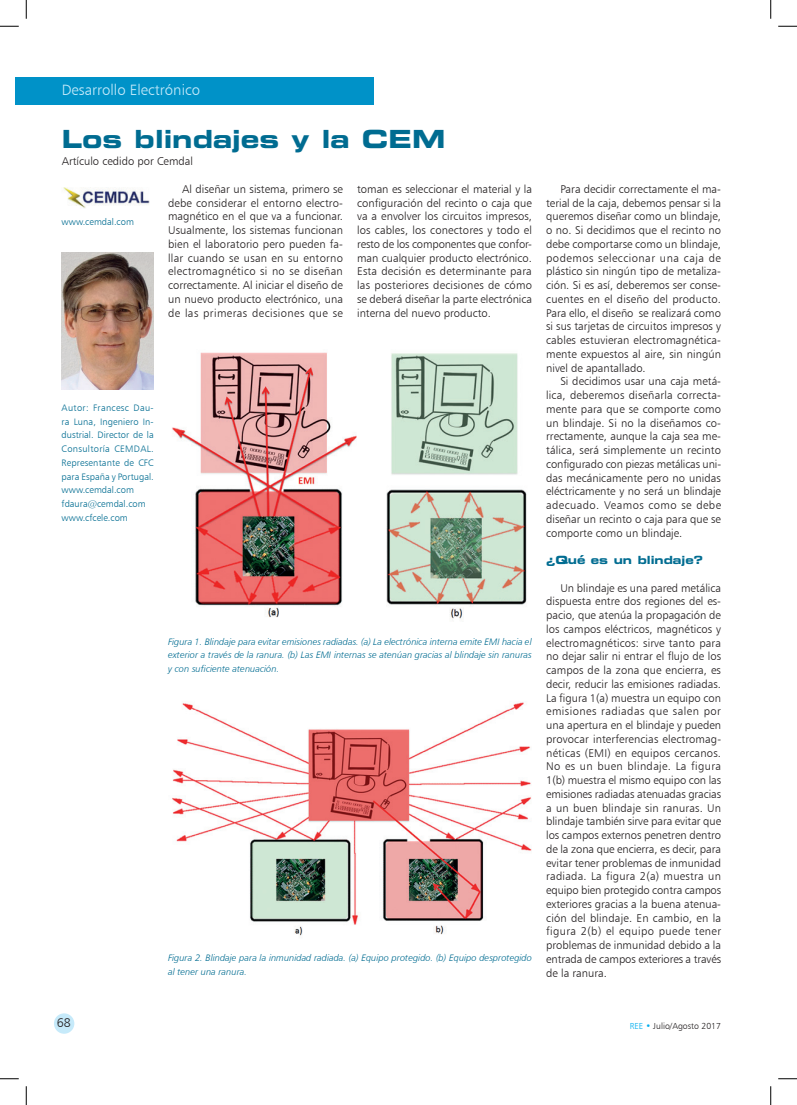
<style>
.page{position:relative;width:797px;height:1105px;background:#fff}
.page>*{position:absolute;margin:0;border:0;box-sizing:border-box;transform-origin:0 0}
.t1{font:25px "Eurostile Bold Extended Two";color:#006c91}
.t2{font:15px "Humanist 777 BT Light B";color:#c6eafa}
.t3{font:12.5px "Humanist 777 BT Light B";color:#231f20}
.t4{font:11.25px/13.8px "Humanist 777 BT Light B";color:#231f20;text-align:justify}
.t5{font:11.25px "Eurostile Bold Extended Two";color:#006c91}
.t6{font:9.38px/13.8px "Humanist 777 BT Light Italic B";color:#006c91;text-align:justify}
.t7{font:9.38px/13.8px "Humanist 777 BT Light B";color:#006c91}
.t8{font:8.75px "Humanist 777 BT Light B";color:#231f20}
.s1{color:#00aeef}
</style>
<div class="page">
<div style="left:54px;top:1013px;width:20px;height:21px;background:#c6eafa;border-radius:50%"></div>
<div style="left:16px;top:77px;width:358px;height:28px;background:#0092c8"></div>
<img style="left:63px;top:187px;width:87px;height:21px">
<img style="left:62px;top:252px;width:91px;height:137px">
<img style="left:172px;top:352px;width:355px;height:268px">
<img style="left:172px;top:702px;width:360px;height:234px">
<svg style="left:0;top:25px;width:19px;height:2px"></svg>
<svg style="left:778px;top:25px;width:19px;height:2px"></svg>
<svg style="left:0;top:1078px;width:19px;height:1px"></svg>
<svg style="left:778px;top:1078px;width:19px;height:1px"></svg>
<svg style="left:25px;top:0;width:2px;height:19px"></svg>
<svg style="left:25px;top:1086px;width:2px;height:19px"></svg>
<svg style="left:770px;top:0;width:1px;height:19px"></svg>
<svg style="left:770px;top:1086px;width:1px;height:19px"></svg>
<h2 class="t2" style="left:62px;top:81px;width:140px">Desarrollo Electrónico</h2>
<h1 class="t1" style="left:62px;top:122px;width:385px">Los blindajes y la CEM</h1>
<p class="t4" style="left:62px;top:155px;width:133px">Artículo cedido por Cemdal</p>
<p class="t4" style="left:168px;top:182px;width:176px;text-indent:14px">Al diseñar un sistema, primero se debe considerar el entorno electro&shy;magnético en el que va a funcionar.<br>Usualmente, los sistemas funcionan bien el laboratorio pero pueden fa&shy;llar cuando se usan en su entorno electromagnético si no se diseñan correctamente. Al iniciar el diseño de un nuevo producto electrónico, una de las primeras decisiones que se</p>
<p class="t4" style="left:357px;top:182px;width:176px">toman es seleccionar el material y la configuración del recinto o caja que va a envolver los circuitos impresos, los cables, los conectores y todo el resto de los componentes que confor&shy;man cualquier producto electrónico.<br>Esta decisión es determinante para las posteriores decisiones de cómo se deberá diseñar la parte electrónica interna del nuevo producto.</p>
<p class="t4" style="left:546px;top:182px;width:176px;text-indent:14px">Para decidir correctamente el ma&shy;terial de la caja, debemos pensar si la queremos diseñar como un blindaje, o no. Si decidimos que el recinto no debe comportarse como un blindaje, podemos seleccionar una caja de plástico sin ningún tipo de metaliza&shy;ción. Si es así, deberemos ser conse&shy;cuentes en el diseño del producto.<br>Para ello, el diseño se realizará como si sus tarjetas de circuitos impresos y cables estuvieran electromagnética&shy;mente expuestos al aire, sin ningún nivel de apantallado.</p>
<p class="t4" style="left:546px;top:374px;width:176px;text-indent:14px">Si decidimos usar una caja metá&shy;lica, deberemos diseñarla correcta&shy;mente para que se comporte como un blindaje. Si no la diseñamos co&shy;rrectamente, aunque la caja sea me&shy;tálica, será simplemente un recinto configurado con piezas metálicas uni&shy;das mecánicamente pero no unidas eléctricamente y no será un blindaje adecuado. Veamos como se debe diseñar un recinto o caja para que se comporte como un blindaje.</p>
<p class="t5" style="left:546px;top:552px;width:158px">¿Qué es un blindaje?</p>
<p class="t4" style="left:546px;top:581px;width:176px;text-indent:14px">Un blindaje es una pared metálica dispuesta entre dos regiones del es&shy;pacio, que atenúa la propagación de los campos eléctricos, magnéticos y electromagnéticos: sirve tanto para no dejar salir ni entrar el flujo de los campos de la zona que encierra, es decir, reducir las emisiones radiadas.<br>La figura 1(a) muestra un equipo con emisiones radiadas que salen por una apertura en el blindaje y pueden provocar interferencias electromag&shy;néticas (EMI) en equipos cercanos.<br>No es un buen blindaje. La figura 1(b) muestra el mismo equipo con las emisiones radiadas atenuadas gracias a un buen blindaje sin ranuras. Un blindaje también sirve para evitar que los campos externos penetren dentro de la zona que encierra, es decir, para evitar tener problemas de inmunidad radiada. La figura 2(a) muestra un equipo bien protegido contra campos exteriores gracias a la buena atenua&shy;ción del blindaje. En cambio, en la figura 2(b) el equipo puede tener problemas de inmunidad debido a la entrada de campos exteriores a través de la ranura.</p>
<p class="t7" style="left:62px;top:215px;width:74px">www.cemdal.com</p>
<p class="t7" style="left:62px;top:401px;width:94px">Autor: Francesc Dau&shy;ra Luna, Ingeniero In&shy;dustrial. Director de la<br>Consultoría CEMDAL.<br>Representante de CFC para España y Portugal. www.cemdal.com fdaura@cemdal.com www.cfcele.com</p>
<p class="t6" style="left:168px;top:634px;width:365px">Figura 1. Blindaje para evitar emisiones radiadas. (a) La electrónica interna emite EMI hacia el exterior a través de la ranura. (b) Las EMI internas se atenúan gracias al blindaje sin ranuras y con suficiente atenuación.</p>
<p class="t6" style="left:168px;top:951px;width:365px">Figura 2. Blindaje para la inmunidad radiada. (a) Equipo protegido. (b) Equipo desprotegido al tener una ranura.</p>
<p class="t3" style="left:57px;top:1015px;width:15px">68</p>
<p class="t8" style="left:629px;top:1020px;width:93px"><span class="s1">REE •</span> Julio/Agosto 2017</p>
</div>
